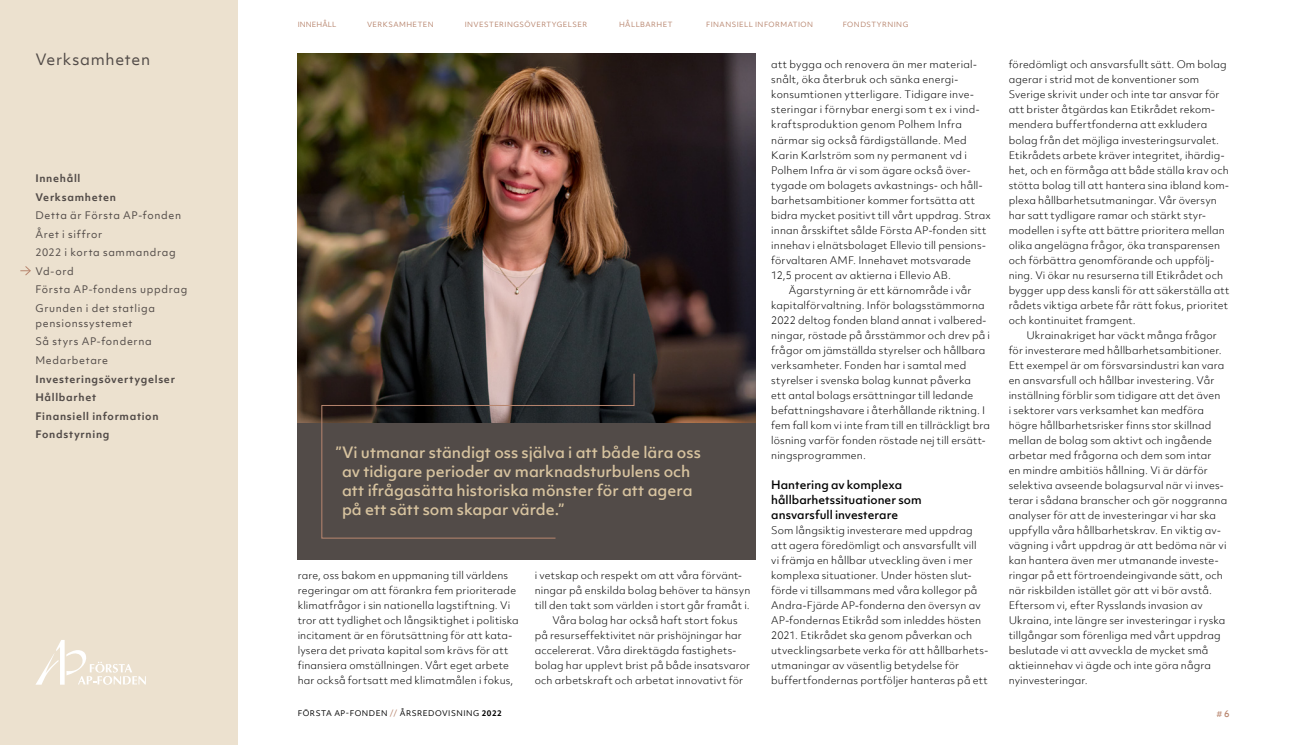
<style>
.page{position:relative;width:1290px;height:745px;background:#fff}
.page>*{position:absolute;margin:0;border:0;box-sizing:border-box;transform-origin:0 0}
.Citat_negativ{font:500 15px/18.8px "Objektiv Mk 1";color:#d7c39f}
.t1{font:15px "Objektiv Mk 1";letter-spacing:.045em;color:#524b48}
.Mellanrubrik{font:500 11.25px/15px "Objektiv Mk 1";color:#000}
.Inbröd{font:300 10px/15px "Objektiv Mk 2";letter-spacing:.015em;color:#000}
.Bröd{font:300 10px/15px "Objektiv Mk 2";letter-spacing:.015em;color:#000}
.t2{font:10px/18.5px "Objektiv Mk 1";letter-spacing:.065em;color:#524b48}
.t3{font:700 10px/18.5px "Objektiv Mk 1";letter-spacing:.07em;color:#524b48}
.t4{font:8.75px "Objektiv Mk 1";color:#b8866f}
.t5{font:7.5px "Objektiv Mk 1";letter-spacing:.07em;color:#000}
.t6{font:6.88px "Objektiv Mk 1";letter-spacing:.065em;color:#b8866f}
.t7{font:6.88px "Objektiv Mk 1";letter-spacing:.02em;color:#b8866f}
.s1{color:#b8866f}
.s2{font-weight:700}
.s3{font-weight:500}
</style>
<div class="page">
<div style="left:0;top:0;width:237px;height:744px;background:#ece1cf"></div>
<svg style="left:36px;top:640px;width:110px;height:44px"></svg>
<img style="left:298px;top:53px;width:458px;height:370px">
<div style="left:298px;top:423px;width:458px;height:136px;background:#524b48"></div>
<svg style="left:321px;top:373px;width:314px;height:165px"></svg>
<svg style="left:20px;top:266px;width:11px;height:10px"></svg>
<h1 class="t1" style="left:35px;top:49px;width:116px">Verksamheten</h1>
<p class="t3" style="left:35px;top:169px;width:82px">Innehåll<br>Verksamheten</p>
<p class="t2" style="left:35px;top:206px;width:153px">Detta är Första AP-fonden<br>Året i siffror<br>2022 i korta sammandrag<br>Vd-ord<br>Första AP-fondens uppdrag<br>Grunden i det statliga</p>
<p class="t2" style="left:35px;top:313px;width:118px">pensionssystemet<br>Så styrs AP-fonderna<br>Medarbetare</p>
<p class="t3" style="left:35px;top:369px;width:141px">Investeringsövertygelser<br>Hållbarhet<br>Finansiell information<br>Fondstyrning</p>
<p class="t7" style="left:298px;top:20px;width:40px">INNEHÅLL</p>
<p class="t6" style="left:367px;top:20px;width:68px">VERKSAMHETEN</p>
<p class="t6" style="left:465px;top:20px;width:124px">INVESTERINGSÖVERTYGELSER</p>
<p class="t6" style="left:619px;top:20px;width:55px">HÅLLBARHET</p>
<p class="t6" style="left:706px;top:20px;width:109px">FINANSIELL INFORMATION</p>
<p class="t6" style="left:843px;top:20px;width:67px">FONDSTYRNING</p>
<p class="Citat_negativ" style="left:342px;top:442px;width:360px;text-indent:-6px">”Vi utmanar ständigt oss själva i att både lära oss av tidigare perioder av marknadsturbulens och att ifrågasätta historiska mönster för att agera på ett sätt som skapar värde.”</p>
<p class="Bröd" style="left:298px;top:567px;width:222px">rare, oss bakom en uppmaning till världens regeringar om att förankra fem prioriterade klimatfrågor i sin nationella lagstiftning. Vi tror att tydlighet och långsiktighet i politiska incitament är en förutsättning för att kata&shy;lysera det privata kapital som krävs för att finansiera omställningen. Vårt eget arbete har också fortsatt med klimatmålen i fokus,</p>
<p class="Bröd" style="left:535px;top:567px;width:217px">i vetskap och respekt om att våra förvänt&shy;ningar på enskilda bolag behöver ta hänsyn till den takt som världen i stort går framåt i.</p>
<p class="Inbröd" style="left:535px;top:612px;width:217px;text-indent:18px">Våra bolag har också haft stort fokus på resurseffektivitet när prishöjningar har accelererat. Våra direktägda fastighets&shy;bolag har upplevt brist på både insatsvaror och arbetskraft och arbetat innovativt för</p>
<p class="Inbröd" style="left:771px;top:57px;width:221px">att bygga och renovera än mer material&shy;snålt, öka återbruk och sänka energi&shy;konsumtionen ytterligare. Tidigare inve&shy;steringar i förnybar energi som t ex i vind&shy;kraftsproduktion genom Polhem Infra närmar sig också färdigställande. Med Karin Karlström som ny permanent vd i Polhem Infra är vi som ägare också över&shy;tygade om bolagets avkastnings- och håll&shy;barhetsambitioner kommer fortsätta att bidra mycket positivt till vårt uppdrag. Strax innan årsskiftet sålde Första AP-fonden sitt innehav i elnätsbolaget Ellevio till pensions&shy;förvaltaren AMF. Innehavet motsvarade 12,5 procent av aktierna i Ellevio AB.</p>
<p class="Inbröd" style="left:771px;top:282px;width:220px;text-indent:18px">Ägarstyrning är ett kärnområde i vår kapitalförvaltning. Inför bolagsstämmorna 2022 deltog fonden bland annat i valbered&shy;ningar, röstade på årsstämmor och drev på i frågor om jämställda styrelser och hållbara verksamheter. Fonden har i samtal med styrelser i svenska bolag kunnat påverka<br>ett antal bolags ersättningar till ledande befattningshavare i återhållande riktning. I fem fall kom vi inte fram till en tillräckligt bra lösning varför fonden röstade nej till ersätt&shy;ningsprogrammen.</p>
<p class="Mellanrubrik" style="left:771px;top:476px;width:152px">Hantering av komplexa hållbarhetssituationer som ansvarsfull investerare</p>
<p class="Bröd" style="left:771px;top:522px;width:218px">Som långsiktig investerare med uppdrag att agera föredömligt och ansvarsfullt vill<br>vi främja en hållbar utveckling även i mer komplexa situationer. Under hösten slut&shy;förde vi tillsammans med våra kollegor på Andra-Fjärde AP-fonderna den översyn av AP-fondernas Etikråd som inleddes hösten 2021. Etikrådet ska genom påverkan och utvecklingsarbete verka för att hållbarhets&shy;utmaningar av väsentlig betydelse för buffertfondernas portföljer hanteras på ett</p>
<p class="Bröd" style="left:1009px;top:57px;width:222px">föredömligt och ansvarsfullt sätt. Om bolag agerar i strid mot de konventioner som Sverige skrivit under och inte tar ansvar för att brister åtgärdas kan Etikrådet rekom&shy;mendera buffertfonderna att exkludera bolag från det möjliga investeringsurvalet.<br>Etikrådets arbete kräver integritet, ihärdig&shy;het, och en förmåga att både ställa krav och stötta bolag till att hantera sina ibland kom&shy;plexa hållbarhetsutmaningar. Vår översyn har satt tydligare ramar och stärkt styr&shy;modellen i syfte att bättre prioritera mellan olika angelägna frågor, öka transparensen och förbättra genomförande och uppfölj&shy;ning. Vi ökar nu resurserna till Etikrådet och bygger upp dess kansli för att säkerställa att rådets viktiga arbete får rätt fokus, prioritet och kontinuitet framgent.</p>
<p class="Inbröd" style="left:1009px;top:327px;width:220px;text-indent:18px">Ukrainakriget har väckt många frågor för investerare med hållbarhetsambitioner.<br>Ett exempel är om försvarsindustri kan vara en ansvarsfull och hållbar investering. Vår inställning förblir som tidigare att det även<br>i sektorer vars verksamhet kan medföra högre hållbarhetsrisker finns stor skillnad mellan de bolag som aktivt och ingående arbetar med frågorna och dem som intar<br>en mindre ambitiös hållning. Vi är därför selektiva avseende bolagsurval när vi inves&shy;terar i sådana branscher och gör noggranna analyser för att de investeringar vi har ska uppfylla våra hållbarhetskrav. En viktig av&shy;vägning i vårt uppdrag är att bedöma när vi kan hantera även mer utmanande investe&shy;ringar på ett förtroendeingivande sätt, och när riskbilden istället gör att vi bör avstå.<br>Eftersom vi, efter Rysslands invasion av Ukraina, inte längre ser investeringar i ryska tillgångar som förenliga med vårt uppdrag beslutade vi att avveckla de mycket små aktieinnehav vi ägde och inte göra några nyinvesteringar.</p>
<p class="t5" style="left:298px;top:707px;width:206px">FÖRSTA AP-FONDEN <span class="s1">//</span> ÅRSREDOVISNING <span class="s2">2022</span></p>
<p class="t4" style="left:1216px;top:706px;width:15px"># <span class="s3">6</span></p>
</div>
